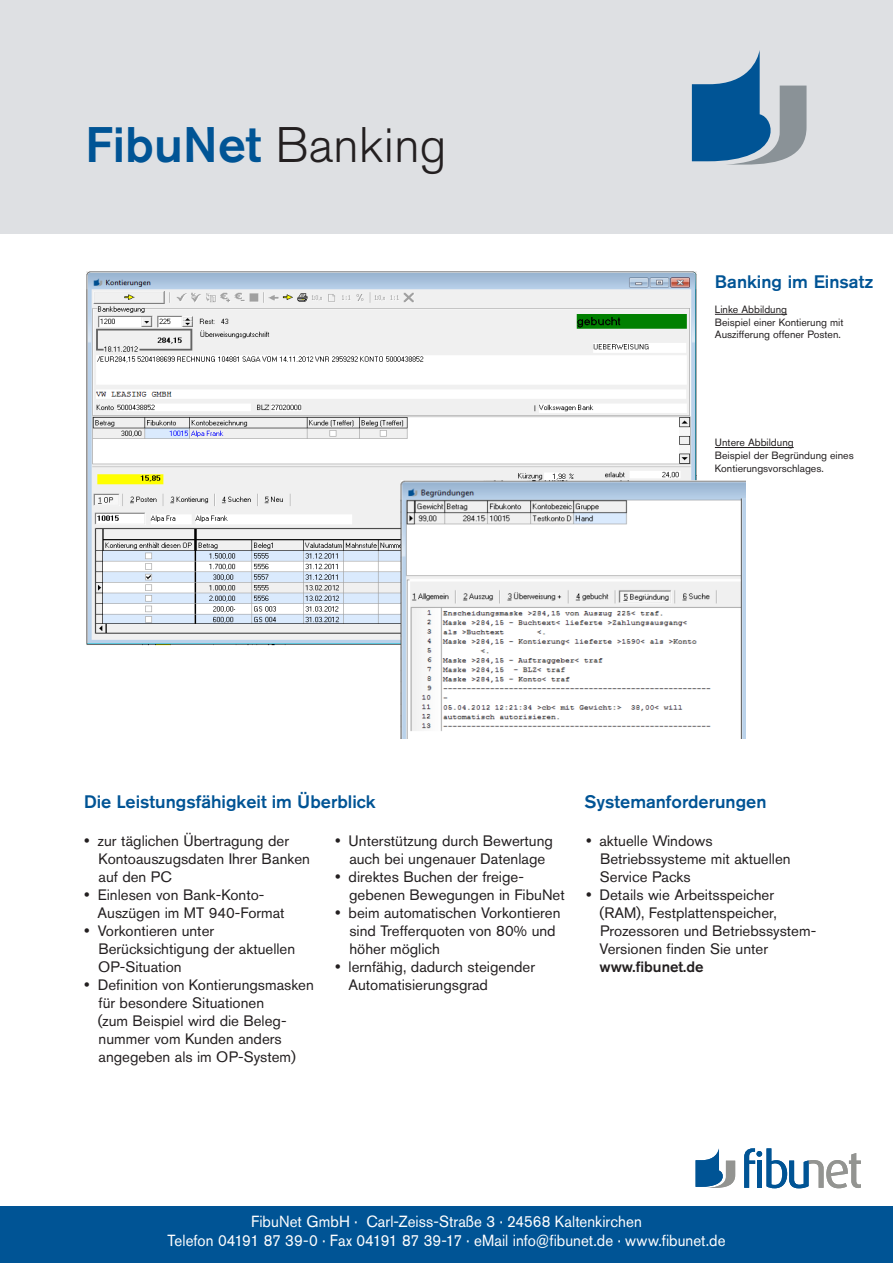
<style>
.page{position:relative;width:893px;height:1263px;background:#fff}
.page>*{position:absolute;margin:0;border:0;box-sizing:border-box;transform-origin:0 0}
.head_fett{font:500 49.5px "Akzidenz Grotesk BE";color:#005495}
.headline{font:500 18px "Akzidenz Grotesk BE";color:#005495}
.t1{font:16.05px/19.2px "Akzidenz Grotesk BE";letter-spacing:.005em;color:#fff;text-align:center;scale:.94 1}
.t2{font:15px/18px "Akzidenz Grotesk BE";color:#231f20}
.t3{font:500 15px "Akzidenz Grotesk BE";color:#231f20}
.t4{font:10.5px/12.6px "Akzidenz Grotesk BE";color:#231f20}
.s1{font-weight:300;color:#231f20}
</style>
<div class="page">
<div style="left:0;top:1206px;width:893px;height:57px;background:#005495"></div>
<div style="left:0;top:0;width:893px;height:234px;background:#dee0e3"></div>
<svg style="left:692px;top:50px;width:114px;height:115px"></svg>
<svg style="left:744px;top:1148px;width:117px;height:40px"></svg>
<svg style="left:696px;top:1148px;width:39px;height:40px"></svg>
<img style="left:87px;top:271px;width:658px;height:467px">
<hr style="left:715px;top:314px;width:72px;height:1px;background:#231f20">
<hr style="left:715px;top:447px;width:79px;height:1px;background:#231f20">
<p class="head_fett" style="left:85px;top:114px;width:363px">FibuNet <span class="s1">Banking</span></p>
<p class="headline" style="left:715px;top:271px;width:160px">Banking im Einsatz</p>
<p class="t4" style="left:715px;top:303px;width:130px">Linke Abbildung<br>Beispiel einer Kontierung mit<br>Auszifferung offener Posten.</p>
<p class="t4" style="left:715px;top:436px;width:80px">Untere Abbildung</p>
<p class="t4" style="left:715px;top:449px;width:140px">Beispiel der Begründung eines</p>
<p class="t4" style="left:715px;top:462px;width:110px">Kontierungsvorschlages.</p>
<p class="headline" style="left:84px;top:791px;width:293px">Die Leistungsfähigkeit im Überblick</p>
<p class="headline" style="left:585px;top:791px;width:183px">Systemanforderungen</p>
<p class="t2" style="left:99px;top:832px;width:213px;text-indent:-15px">• zur täglichen Übertragung der<br>Kontoauszugsdaten Ihrer Banken auf den PC</p>
<p class="t2" style="left:98px;top:886px;width:189px;text-indent:-14px">• Einlesen von Bank-Konto-<br>Auszügen im MT 940-Format</p>
<p class="t2" style="left:98px;top:922px;width:199px;text-indent:-14px">• Vorkontieren unter<br>Berücksichtigung der aktuellen<br>OP-Situation</p>
<p class="t2" style="left:99px;top:976px;width:217px;text-indent:-15px">• Definition von Kontierungsmasken für besondere Situationen</p>
<p class="t2" style="left:98px;top:1012px;width:200px">(zum Beispiel wird die Beleg&shy;nummer vom Kunden anders angegeben als im OP-System)</p>
<p class="t2" style="left:334px;top:832px;width:220px;text-align:center">• Unterstützung durch Bewertung auch bei ungenauer Datenlage</p>
<p class="t2" style="left:349px;top:868px;width:217px;text-indent:-15px">• direktes Buchen der freige&shy;gebenen Bewegungen in FibuNet</p>
<p class="t2" style="left:349px;top:904px;width:213px;text-indent:-15px">• beim automatischen Vorkontieren sind Trefferquoten von 80% und höher möglich</p>
<p class="t2" style="left:348px;top:958px;width:188px;text-indent:-14px">• lernfähig, dadurch steigender<br>Automatisierungsgrad</p>
<p class="t2" style="left:600px;top:832px;width:192px;text-indent:-15px">• aktuelle Windows<br>Betriebssysteme mit aktuellen<br>Service Packs</p>
<p class="t2" style="left:600px;top:886px;width:218px;text-indent:-14px">• Details wie Arbeitsspeicher (RAM), Festplattenspeicher,<br>Prozessoren und Betriebssystem-<br>Versionen finden Sie unter</p>
<p class="t3" style="left:599px;top:958px;width:106px">www.fibunet.de</p>
<p class="t1" style="left:167px;top:1212px;width:595px">FibuNet GmbH · Carl-Zeiss-Straße 3 · 24568 Kaltenkirchen<br>Telefon 04191 87 39-0 · Fax 04191 87 39-17 · eMail info@fibunet.de · www.fibunet.de</p>
</div>
